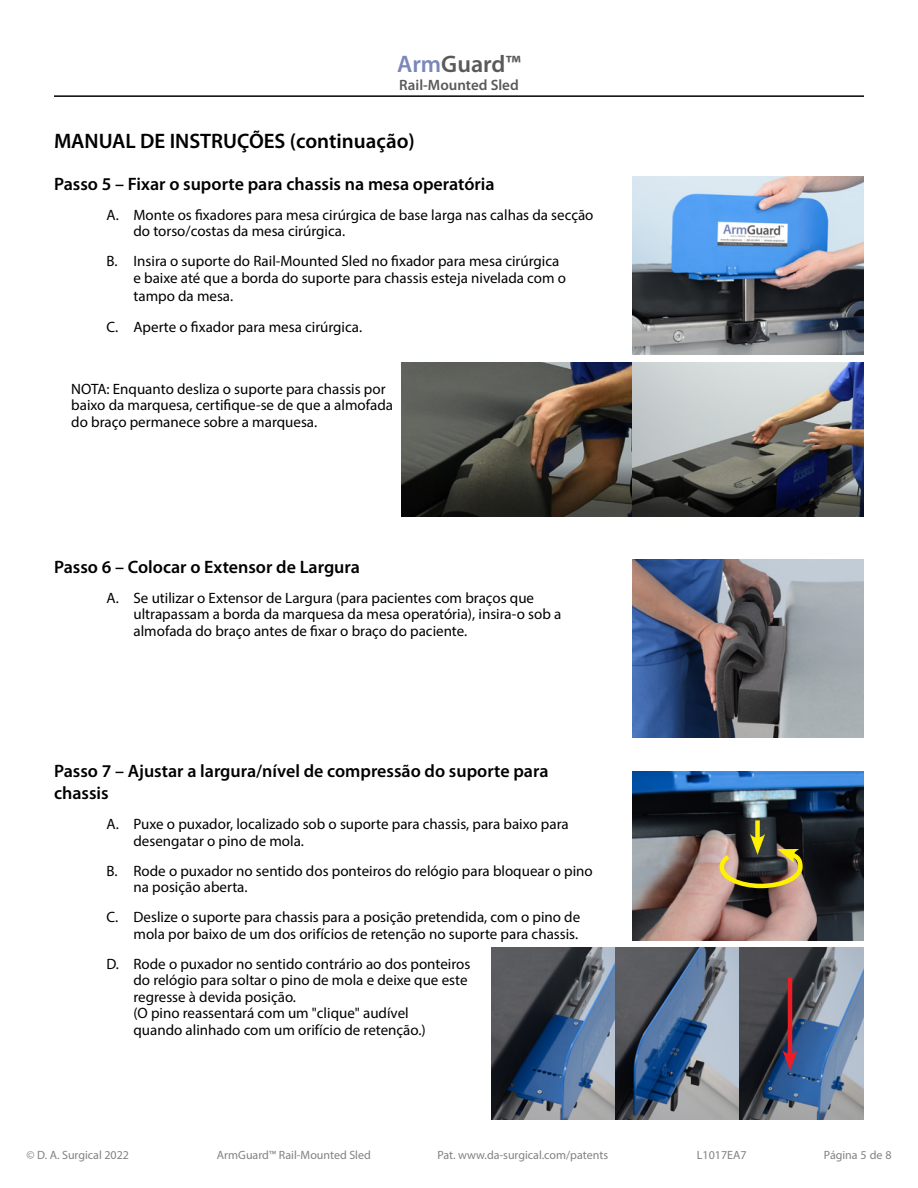
<style>
.page{position:relative;width:918px;height:1188px;background:#fff}
.page>*{position:absolute;margin:0;border:0;box-sizing:border-box;transform-origin:0 0}
.t1{font:600 24px "Myriad Pro";color:#58595b}
.t2{font:600 21px "Myriad Pro";color:#000}
.t3{font:600 18px/21.6px "Myriad Pro";color:#000}
.t4{font:15px/16.5px "Myriad Pro";color:#000}
.t5{font:600 15px "Myriad Pro";color:#58595b}
.t6{font:12px "Myriad Pro";color:#808285}
.s1{color:#7a87bb}
</style>
<div class="page">
<hr style="left:54px;top:95px;width:810px;height:2px;background:#000">
<img style="left:633px;top:176px;width:231px;height:178px">
<img style="left:402px;top:363px;width:462px;height:154px">
<img style="left:633px;top:559px;width:231px;height:179px">
<img style="left:633px;top:771px;width:231px;height:169px">
<div style="left:755px;top:820px;width:5px;height:22px;background:#fff200"></div>
<img style="left:717px;top:834px;width:88px;height:56px">
<img style="left:491px;top:947px;width:124px;height:173px">
<svg style="left:615px;top:947px;width:125px;height:173px"></svg>
<svg style="left:740px;top:947px;width:124px;height:173px"></svg>
<hr style="left:788px;top:978px;width:4px;height:80px;background:#ed1d24">
<svg style="left:782px;top:1050px;width:16px;height:21px"></svg>
<h1 class="t1" style="left:397px;top:49px;width:125px"><span class="s1">Arm</span>Guard™</h1>
<p class="t5" style="left:399px;top:75px;width:121px">Rail-Mounted Sled</p>
<h2 class="t2" style="left:54px;top:128px;width:362px">MANUAL DE INSTRUÇÕES (continuação)</h2>
<p class="t3" style="left:54px;top:172px;width:442px">Passo 5 – Fixar o suporte para chassis na mesa operatória</p>
<p class="t4" style="left:134px;top:206px;width:462px;text-indent:-27px">A. Monte os fixadores para mesa cirúrgica de base larga nas calhas da secção do torso/costas da mesa cirúrgica.</p>
<p class="t4" style="left:134px;top:253px;width:434px;text-indent:-27px">B. Insira o suporte do Rail-Mounted Sled no fixador para mesa cirúrgica e baixe até que a borda do suporte para chassis esteja nivelada com o</p>
<p class="t4" style="left:106px;top:280px;width:257px;line-height:31.5px;text-indent:27px">tampo da mesa.<br>C. Aperte o fixador para mesa cirúrgica.</p>
<p class="t4" style="left:71px;top:380px;width:323px">NOTA: Enquanto desliza o suporte para chassis por baixo da marquesa, certifique-se de que a almofada do braço permanece sobre a marquesa.</p>
<p class="t3" style="left:54px;top:556px;width:307px">Passo 6 – Colocar o Extensor de Largura</p>
<p class="t4" style="left:134px;top:589px;width:429px;text-indent:-27px">A. Se utilizar o Extensor de Largura (para pacientes com braços que ultrapassam a borda da marquesa da mesa operatória), insira-o sob a almofada do braço antes de fixar o braço do paciente.</p>
<p class="t3" style="left:54px;top:760px;width:496px">Passo 7 – Ajustar a largura/nível de compressão do suporte para chassis</p>
<p class="t4" style="left:134px;top:816px;width:437px;text-indent:-27px">A. Puxe o puxador, localizado sob o suporte para chassis, para baixo para desengatar o pino de mola.</p>
<p class="t4" style="left:134px;top:862px;width:461px;text-indent:-27px">B. Rode o puxador no sentido dos ponteiros do relógio para bloquear o pino na posição aberta.</p>
<p class="t4" style="left:106px;top:909px;width:475px;text-align:right">C. Deslize o suporte para chassis para a posição pretendida, com o pino de mola por baixo de um dos orifícios de retenção no suporte para chassis.</p>
<p class="t4" style="left:134px;top:955px;width:338px;text-indent:-27px">D. Rode o puxador no sentido contrário ao dos ponteiros do relógio para soltar o pino de mola e deixe que este regresse à devida posição.<br>(O pino reassentará com um "clique" audível<br>quando alinhado com um orifício de retenção.)</p>
<p class="t6" style="left:26px;top:1148px;width:104px">© D. A. Surgical 2022</p>
<p class="t6" style="left:217px;top:1148px;width:155px">ArmGuard™ Rail-Mounted Sled</p>
<p class="t6" style="left:437px;top:1148px;width:172px">Pat. www.da-surgical.com/patents</p>
<p class="t6" style="left:697px;top:1148px;width:51px">L1017EA7</p>
<p class="t6" style="left:824px;top:1148px;width:69px">Página 5 de 8</p>
</div>
